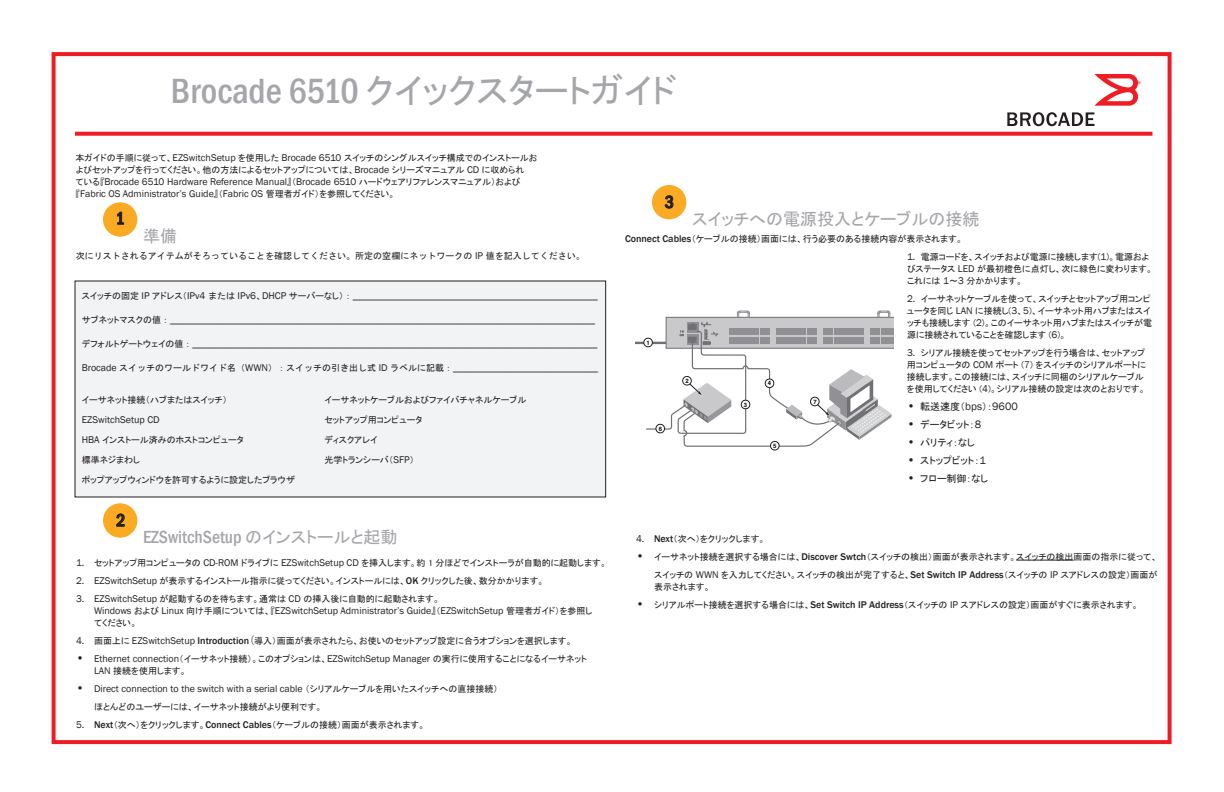
<style>
.page{position:relative;width:1224px;height:792px;background:#fff}
.page>*{position:absolute;margin:0;border:0;box-sizing:border-box;transform-origin:0 0}
.t1{font:500 condensed 36px "Franklin Gothic";color:#a5a6aa}
.t2{font:500 condensed 18px "Franklin Gothic";color:#a5a6aa}
.t3{font:500 condensed 18px "Franklin Gothic";color:#231f20}
.t4{font:17px "MS P Gothic";color:#a5a6aa}
.t5{font:10px/12px "Franklin Gothic";color:#231f20}
.t6{font:10px "MS P Gothic";color:#231f20}
.t7{font:9px/12px "MS P Gothic";color:#231f20}
.t8{font:9px "MS Gothic";color:#231f20}
.t9{font:700 6px "Helvetica";color:#050504}
.t10{font:500 4px "Franklin Gothic";color:#ee1d23}
.s1{font-family:"MS P Gothic";font-weight:400;font-stretch:normal;font-size:35px}
.s2{font-family:"Franklin Gothic";font-size:10px}
.s3{font-family:"MS P Gothic";font-size:9px}
.s4{font-family:"Franklin Gothic";font-weight:500;font-size:10px}
.s5{font-family:"Franklin Gothic";font-size:12px}
.s6{font-family:"Franklin Gothic";font-size:11px}
.s7{font-family:"MS Gothic";font-size:9px}
.s8{font-family:"Koz Go Pro";font-size:10px}
.s9{font-size:12px}
.s10{font-family:"MS P Gothic";font-weight:400;font-stretch:normal;font-size:17px}
</style>
<div class="page">
<div style="left:52px;top:52px;width:1120px;height:692px;border:4px solid #ee1d23"></div>
<svg style="left:75px;top:132px;width:1077px;height:4px;background:#ef2c32"></svg>
<div style="left:75px;top:281px;width:531px;height:216px;background:#f2f3f4"></div>
<div style="left:103px;top:202px;width:34px;height:35px;background:#faaa23;border-radius:50%"></div>
<svg style="left:117px;top:212px;width:7px;height:13px"></svg>
<div style="left:652px;top:185px;width:34px;height:34px;background:#faaa23;border-radius:50%"></div>
<svg style="left:665px;top:195px;width:8px;height:14px"></svg>
<div style="left:103px;top:503px;width:34px;height:35px;background:#faaa23;border-radius:50%"></div>
<svg style="left:116px;top:514px;width:9px;height:13px"></svg>
<hr style="left:1016px;top:560px;width:58px;height:1px;background:#231f20">
<svg style="left:1007px;top:112px;width:87px;height:14px"></svg>
<svg style="left:1094px;top:74px;width:44px;height:32px"></svg>
<hr style="left:636px;top:342px;width:30px;height:2px;background:#717074">
<svg style="left:643px;top:310px;width:251px;height:141px"></svg>
<h1 class="t1" style="left:171px;top:67px;width:508px">Brocade 6510 <span class="s1">クイックスタートガイド</span></h1>
<p class="t7" style="left:76px;top:152px;width:463px">本ガイドの手順に従って、<span class="s2">EZSwitchSetup</span> を使用した <span class="s2">Brocade 6510</span> スイッチのシングルスイッチ構成でのインストールおよびセットアップを行ってください。他の方法によるセットアップについては、<span class="s2">Brocade</span> シリーズマニュアル <span class="s2">CD</span> に収められ</p>
<p class="t5" style="left:76px;top:176px;width:446px"><span class="s3">ている『</span>Brocade 6510 Hardware Reference Manual<span class="s3">』（</span>Brocade 6510 <span class="s3">ハードウェアリファレンスマニュアル）および『</span>Fabric OS Administrator’s Guide<span class="s3">』（</span>Fabric OS <span class="s3">管理者ガイド）を参照してください。</span></p>
<h2 class="t3" style="left:665px;top:190px;width:11px">3</h2>
<p class="t10" style="left:1138px;top:80px;width:5px">®</p>
<h2 class="t3" style="left:116px;top:207px;width:11px">1</h2>
<h3 class="t4" style="left:692px;top:210px;width:289px">スイッチへの電源投入とケーブルの接続</h3>
<h3 class="t4" style="left:143px;top:228px;width:35px">準備</h3>
<p class="t7" style="left:625px;top:233px;width:339px"><span class="s4">Connect Cables</span>（ケーブルの接続）画面には、行う必要のある接続内容が表示されます。</p>
<p class="t7" style="left:907px;top:251px;width:247px"><span class="s2">1.</span> 電源コードを、スイッチおよび電源に接続します(<span class="s2">1</span>)。電源およびステータス <span class="s2">LED</span> が最初橙色に点灯し、次に緑色に変わります。これには <span class="s2">1</span>～<span class="s2">3</span> 分かかります。</p>
<p class="t7" style="left:907px;top:293px;width:247px"><span class="s2">2.</span> イーサネットケーブルを使って、スイッチとセットアップ用コンピュータを同じ <span class="s2">LAN</span> に接続し(<span class="s2">3</span>、<span class="s2">5</span>)、イーサネット用ハブまたはスイッチも接続します (<span class="s2">2</span>)。このイーサネット用ハブまたはスイッチが電源に接続されていることを確認します (<span class="s2">6</span>)。</p>
<p class="t7" style="left:907px;top:347px;width:241px"><span class="s2">3.</span> シリアル接続を使ってセットアップを行う場合は、セットアップ用コンピュータの <span class="s2">COM</span> ポート (<span class="s2">7</span>) をスイッチのシリアルポートに接続します。この接続には、スイッチに同梱のシリアルケーブルを使用してください (<span class="s2">4</span>)。シリアル接続の設定は次のとおりです。</p>
<p class="t6" style="left:907px;top:402px;width:113px"><span class="s5">•</span> 転送速度（<span class="s6">bps</span>）：<span class="s6">9600</span></p>
<p class="t6" style="left:907px;top:420px;width:76px"><span class="s5">•</span> データビット：<span class="s6">8</span></p>
<p class="t6" style="left:907px;top:438px;width:69px"><span class="s5">•</span> パリティ：なし</p>
<p class="t6" style="left:907px;top:456px;width:80px"><span class="s5">•</span> ストップビット：<span class="s6">1</span></p>
<p class="t6" style="left:907px;top:474px;width:83px"><span class="s5">•</span> フロー制御：なし</p>
<p class="t8" style="left:76px;top:251px;width:511px">次にリストされるアイテムがそろっていることを確認してください。所定の空欄にネットワークの <span class="s2">IP</span> 値を記入してください。</p>
<p class="t5" style="left:82px;top:290px;width:518px"><span class="s3">スイッチの固定</span> IP <span class="s3">アドレス（</span>IPv4 <span class="s7">または</span> IPv6<span class="s3">、</span>DHCP <span class="s3">サーバーなし）</span><span class="s7">：</span>_________________________________________________</p>
<p class="t5" style="left:82px;top:314px;width:515px"><span class="s3">サブネットマスクの値</span><span class="s7">：</span>_____________________________________________________________________________________</p>
<p class="t5" style="left:82px;top:338px;width:517px"><span class="s3">デフォルトゲートウェイの値</span><span class="s7">：</span>_________________________________________________________________________________</p>
<p class="t5" style="left:82px;top:362px;width:518px">Brocade <span class="s7">スイッチのワールドワイド名（</span>WWN<span class="s7">）：スイッチの引き出し式</span> ID <span class="s7">ラベルに記載：</span>_____________________________</p>
<p class="t7" style="left:82px;top:394px;width:147px">イーサネット接続（ハブまたはスイッチ）</p>
<p class="t7" style="left:324px;top:394px;width:204px">イーサネットケーブルおよびファイバチャネルケーブル</p>
<p class="t5" style="left:82px;top:414px;width:79px">EZSwitchSetup CD</p>
<p class="t7" style="left:324px;top:414px;width:99px">セットアップ用コンピュータ</p>
<p class="t7" style="left:82px;top:434px;width:163px"><span class="s2">HBA</span> インストール済みのホストコンピュータ</p>
<p class="t7" style="left:324px;top:434px;width:55px">ディスクアレイ</p>
<p class="t7" style="left:82px;top:454px;width:60px">標準ネジまわし</p>
<p class="t7" style="left:324px;top:454px;width:91px">光学トランシーバ（<span class="s2">SFP</span>）</p>
<p class="t7" style="left:82px;top:474px;width:215px">ポップアップウィンドウを許可するように設定したブラウザ</p>
<p class="t9" style="left:647px;top:339px;width:5px">1</p>
<p class="t9" style="left:686px;top:377px;width:5px">2</p>
<p class="t9" style="left:768px;top:380px;width:5px">4</p>
<p class="t9" style="left:813px;top:398px;width:5px">7</p>
<p class="t9" style="left:744px;top:401px;width:5px">3</p>
<p class="t9" style="left:659px;top:425px;width:5px">6</p>
<p class="t9" style="left:773px;top:442px;width:5px">5</p>
<h2 class="t3" style="left:116px;top:509px;width:11px">2</h2>
<p class="t7" style="left:76px;top:556px;width:532px"><span class="s2">1.</span> セットアップ用コンピュータの <span class="s2">CD-ROM</span> ドライブに <span class="s2">EZSwitchSetup CD</span> を挿入します。約 1 分ほどでインストーラが自動的に起動します。</p>
<p class="t7" style="left:76px;top:574px;width:470px"><span class="s2">2. EZSwitchSetup</span> が表示するインストール指示に従ってください。インストールには、<span class="s4">OK</span> クリックした後、数分かかります。</p>
<p class="t7" style="left:76px;top:592px;width:365px"><span class="s2">3. EZSwitchSetup</span> が起動するのを待ちます。通常は <span class="s2">CD</span> の挿入後に自動的に起動されます。</p>
<p class="t5" style="left:94px;top:604px;width:500px">Windows <span class="s3">および</span> Linux <span class="s3">向け手順については、『</span>EZSwitchSetup Administrator’s Guide<span class="s3">』（</span>EZSwitchSetup <span class="s3">管理者ガイド）を参照し</span></p>
<p class="t7" style="left:94px;top:616px;width:45px">てください。</p>
<p class="t7" style="left:76px;top:634px;width:498px"><span class="s2">4.</span> 画面上に <span class="s2">EZSwitchSetup</span> <span class="s4">Introduction</span><span class="s8">（</span>導入）画面が表示されたら、お使いのセットアップ設定に合うオプションを選択します。</p>
<p class="t7" style="left:94px;top:652px;width:494px;text-indent:-18px"><span class="s5">•</span> <span class="s2">Ethernet connection</span>（イーサネット接続）。このオプションは、<span class="s2">EZSwitchSetup Manager</span> の実行に使用することになるイーサネット<br><span class="s2">LAN</span> 接続を使用します。</p>
<p class="t5" style="left:76px;top:682px;width:423px"><span class="s9">•</span> Direct connection to the switch with a serial cable <span class="s3">（シリアルケーブルを用いたスイッチへの直接接続）</span></p>
<p class="t7" style="left:94px;top:700px;width:229px">ほとんどのユーザーには、イーサネット接続がより便利です。</p>
<p class="t7" style="left:76px;top:718px;width:351px"><span class="s2">5.</span> <span class="s4">Next</span>（次へ）をクリックします。<span class="s4">Connect Cables</span>（ケーブルの接続）画面が表示されます。</p>
<h2 class="t2" style="left:143px;top:525px;width:256px">EZSwitchSetup <span class="s10">のインストールと起動</span></h2>
<p class="t7" style="left:636px;top:532px;width:131px"><span class="s2">4.</span> <span class="s4">Next</span>（次へ）をクリックします。</p>
<p class="t7" style="left:636px;top:547px;width:523px;line-height:18px;text-align:right"><span class="s5">•</span> イーサネット接続を選択する場合には、<span class="s4">Discover Swtch</span>（スイッチの検出）画面が表示されます。スイッチの検出画面の指示に従って、スイッチの <span class="s2">WWN</span> を入力してください。スイッチの検出が完了すると、<span class="s4">Set Switch IP Address</span>（スイッチの <span class="s2">IP</span> スアドレスの設定）画面が</p>
<p class="t7" style="left:654px;top:580px;width:58px">表示されます。</p>
<p class="t7" style="left:636px;top:598px;width:504px"><span class="s5">•</span> シリアルポート接続を選択する場合には、<span class="s4">Set Switch IP Address</span>（スイッチの <span class="s2">IP</span> スアドレスの設定）画面がすぐに表示されます。</p>
</div>
